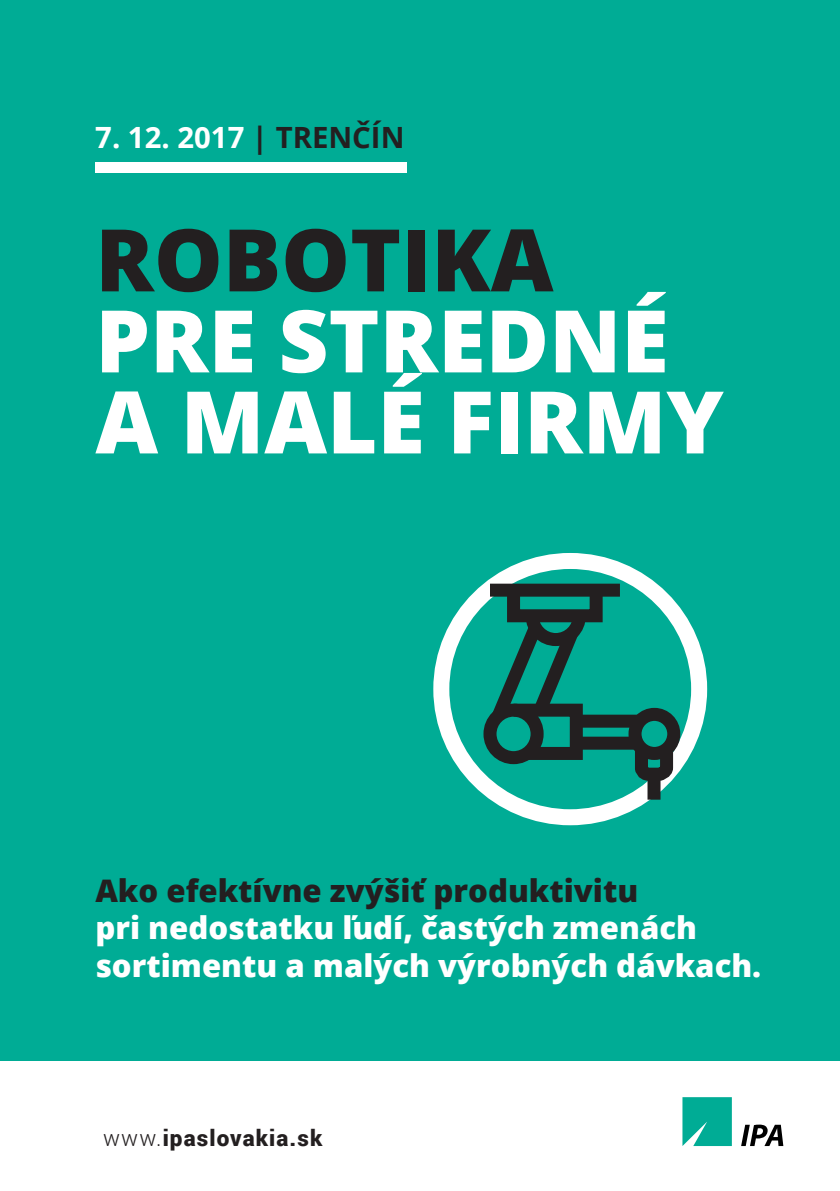
<style>
.page{position:relative;width:840px;height:1191px;background:#fff}
.page>*{position:absolute;margin:0;border:0;box-sizing:border-box;transform-origin:0 0}
.t1{font:800 86.4px/81px "Open Sans";color:#fff}
.t2{font:800 86.4px "Open Sans";color:#231f20}
.t3{font:800 31.2px/37.4px "Open Sans";color:#fff}
.t4{font:800 31.2px "Open Sans";color:#231f20}
.t5{font:700 29.2px "Open Sans";color:#fff}
.t6{font:900 22.4px "Roboto";letter-spacing:.05em;color:#231f20}
.s1{color:#231f20}
.s2{font-weight:300}
</style>
<div class="page">
<div style="left:0;top:0;width:839px;height:1060px;background:#00ac95"></div>
<svg style="left:741px;top:1124px;width:41px;height:22px"></svg>
<svg style="left:682px;top:1097px;width:49px;height:49px"></svg>
<div style="left:95px;top:162px;width:311px;height:11px;background:#fff"></div>
<div style="left:433px;top:553px;width:273px;height:272px;border:16px solid #fff;border-radius:50%"></div>
<div style="left:628px;top:708px;width:52px;height:52px;border:13px solid #231f20;border-radius:50%"></div>
<div style="left:576px;top:714px;width:63px;height:13px;background:#231f20"></div>
<div style="left:576px;top:736px;width:63px;height:13px;background:#231f20"></div>
<svg style="left:628px;top:735px;width:51px;height:52px"></svg>
<div style="left:647px;top:774px;width:13px;height:25px;background:#231f20"></div>
<div style="left:489px;top:583px;width:130px;height:13px;background:#231f20"></div>
<svg style="left:481px;top:577px;width:127px;height:188px"></svg>
<p class="t5" style="left:95px;top:117px;width:310px">7. 12. 2017 <span class="s1">| TRENČÍN</span></p>
<h1 class="t2" style="left:95px;top:199px;width:459px">ROBOTIKA</h1>
<h1 class="t1" style="left:95px;top:298px;width:629px">PRE STREDNÉ<br>A MALÉ FIRMY</h1>
<p class="t4" style="left:95px;top:868px;width:544px">Ako efektívne zvýšiť produktivitu</p>
<p class="t3" style="left:95px;top:908px;width:667px">pri nedostatku ľudí, častých zmenách sortimentu a malých výrobných dávkach.</p>
<p class="t6" style="left:103px;top:1122px;width:221px"><span class="s2">www.</span>ipaslovakia.sk</p>
</div>
